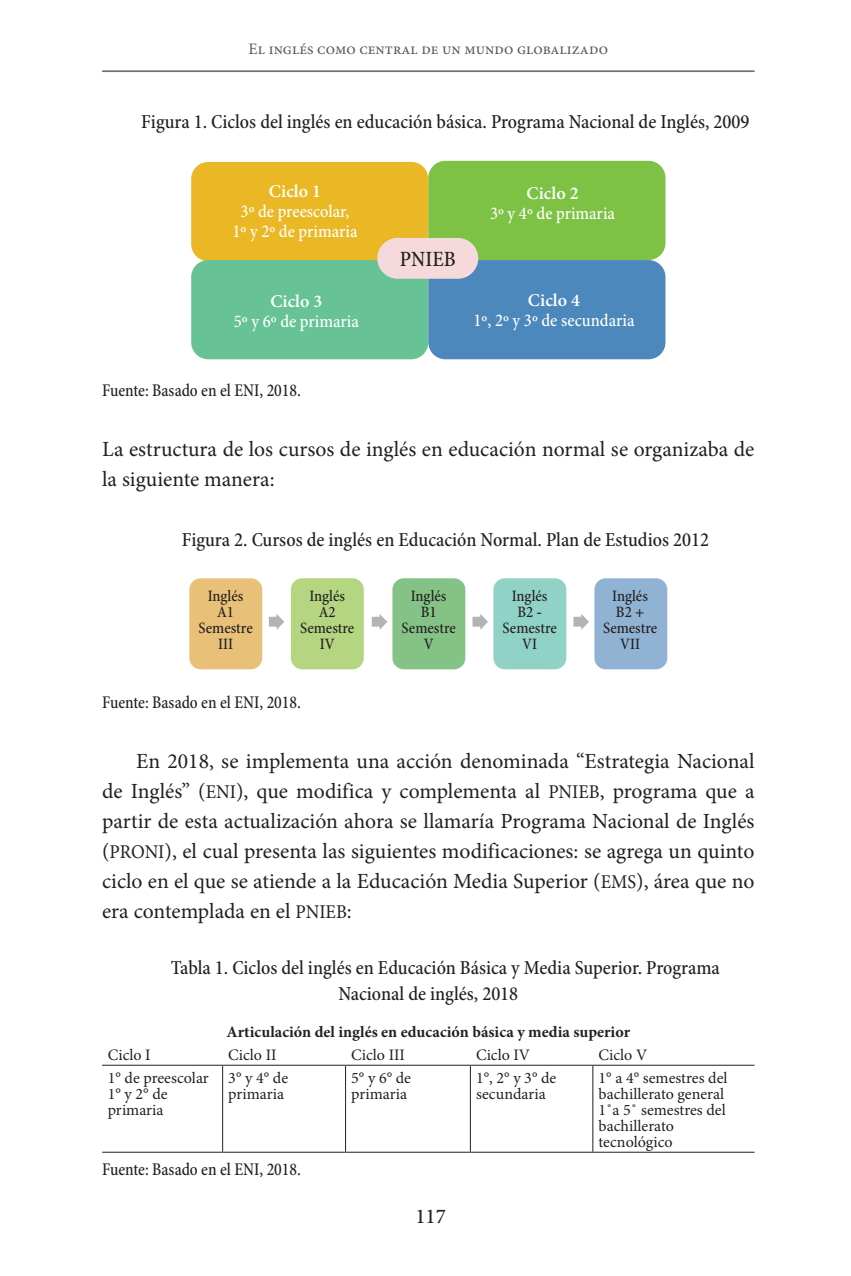
<style>
.page{position:relative;width:851px;height:1276px;background:#fff}
.page>*{position:absolute;margin:0;border:0;box-sizing:border-box;transform-origin:0 0}
.t1{font:500 condensed 22px "Minion Pro";color:#231f20}
.t2{font:21.6px/30px "Minion Pro";color:#231f20}
.t3{font:500 21px "Minion Pro";color:#231f20}
.Material-Título{font:500 condensed 20px/26px "Minion Pro";color:#231f20}
.t4{font:500 condensed 18px "Minion Pro";color:#fff}
.t5{font:500 condensed 18px "Minion Pro";color:#231f20;scale:.94 1}
.t6{font:600 18px "Minion Pro";letter-spacing:.005em;color:#fff}
.t7{font:16px/16px "Minion Pro";color:#231f20}
.t8{font:500 condensed 16px "Minion Pro";color:#231f20}
.t9{font:700 16px "Minion Pro";color:#231f20}
.t10{font:16px "Minion Pro";color:#57585a}
.s1{font-weight:700;font-stretch:normal}
.s2{font-weight:600;font-stretch:normal}
.s3{font-size:19.4px}
</style>
<div class="page">
<hr style="left:102px;top:71px;width:652px;height:1px;background:#6c6d70">
<div style="left:191px;top:162px;width:237px;height:99px;background:#ebb825;border-radius:17px"></div>
<div style="left:191px;top:260px;width:237px;height:99px;background:#67c395;border-radius:17px"></div>
<div style="left:428px;top:161px;width:237px;height:99px;background:#7dc245;border-radius:17px"></div>
<div style="left:428px;top:260px;width:237px;height:99px;background:#4c88bc;border-radius:17px"></div>
<div style="left:377px;top:238px;width:101px;height:41px;background:#f6d9db;border-radius:20px"></div>
<div style="left:189px;top:578px;width:73px;height:91px;background:#e8c077;border-radius:11px"></div>
<div style="left:291px;top:578px;width:73px;height:91px;background:#b4d681;border-radius:11px"></div>
<div style="left:392px;top:578px;width:73px;height:91px;background:#85c285;border-radius:11px"></div>
<div style="left:493px;top:578px;width:73px;height:91px;background:#91d2c7;border-radius:11px"></div>
<div style="left:594px;top:578px;width:73px;height:91px;background:#90b3d3;border-radius:11px"></div>
<svg style="left:371px;top:614px;width:16px;height:16px"></svg>
<svg style="left:269px;top:614px;width:15px;height:16px"></svg>
<svg style="left:472px;top:614px;width:16px;height:16px"></svg>
<svg style="left:573px;top:614px;width:16px;height:16px"></svg>
<hr style="left:102px;top:1064px;width:120px;height:1px;background:#231f20">
<hr style="left:222px;top:1064px;width:123px;height:1px;background:#231f20">
<hr style="left:345px;top:1064px;width:125px;height:1px;background:#231f20">
<hr style="left:470px;top:1064px;width:122px;height:1px;background:#231f20">
<hr style="left:592px;top:1064px;width:162px;height:1px;background:#231f20">
<hr style="left:102px;top:1151px;width:120px;height:1px;background:#231f20">
<hr style="left:222px;top:1151px;width:123px;height:1px;background:#231f20">
<hr style="left:345px;top:1151px;width:125px;height:1px;background:#231f20">
<hr style="left:470px;top:1151px;width:122px;height:1px;background:#231f20">
<hr style="left:592px;top:1151px;width:162px;height:1px;background:#231f20">
<hr style="left:222px;top:1065px;width:1px;height:86px;background:#231f20">
<hr style="left:345px;top:1065px;width:1px;height:86px;background:#231f20">
<hr style="left:470px;top:1065px;width:1px;height:86px;background:#231f20">
<hr style="left:592px;top:1065px;width:1px;height:86px;background:#231f20">
<p class="t10" style="left:248px;top:38px;width:361px">El inglés como central de un mundo globalizado</p>
<p class="Material-Título" style="left:141px;top:109px;width:609px">Figura 1. Ciclos del inglés en educación básica. Programa Nacional de Inglés, 2009</p>
<p class="t6" style="left:269px;top:179px;width:54px">Ciclo 1</p>
<p class="t4" style="left:240px;top:201px;width:110px">3º de preescolar,</p>
<p class="t4" style="left:232px;top:221px;width:126px">1º y 2º de primaria</p>
<p class="t6" style="left:270px;top:288px;width:54px">Ciclo 3</p>
<p class="t4" style="left:234px;top:310px;width:126px">5º y 6º de primaria</p>
<p class="t5" style="left:102px;top:380px;width:213px">Fuente: Basado en el ENI, 2018.</p>
<p class="t1" style="left:400px;top:246px;width:57px">PNIEB</p>
<p class="t6" style="left:526px;top:180px;width:54px">Ciclo 2</p>
<p class="t4" style="left:490px;top:202px;width:126px">3º y 4º de primaria</p>
<p class="t6" style="left:528px;top:288px;width:54px">Ciclo 4</p>
<p class="t4" style="left:473px;top:309px;width:163px">1º, 2º y 3º de secundaria</p>
<p class="t2" style="left:102px;top:434px;width:653px">La estructura de los cursos de inglés en educación normal se organizaba de la siguiente manera:</p>
<p class="Material-Título" style="left:182px;top:528px;width:528px">Figura 2. Cursos de inglés en Educación Normal. Plan de Estudios 2012</p>
<p class="t8" style="left:208px;top:586px;width:37px">Inglés</p>
<p class="t8" style="left:217px;top:602px;width:18px">A1</p>
<p class="t8" style="left:198px;top:618px;width:56px">Semestre</p>
<p class="t8" style="left:218px;top:634px;width:17px">III</p>
<p class="t8" style="left:309px;top:586px;width:37px">Inglés</p>
<p class="t8" style="left:318px;top:602px;width:18px">A2</p>
<p class="t8" style="left:300px;top:618px;width:56px">Semestre</p>
<p class="t8" style="left:319px;top:634px;width:16px">IV</p>
<p class="t8" style="left:411px;top:586px;width:37px">Inglés</p>
<p class="t8" style="left:421px;top:602px;width:17px">B1</p>
<p class="t8" style="left:401px;top:618px;width:56px">Semestre</p>
<p class="t8" style="left:423px;top:634px;width:11px">V</p>
<p class="t8" style="left:512px;top:586px;width:37px">Inglés</p>
<p class="t8" style="left:517px;top:602px;width:26px">B2 <span class="s1">-</span></p>
<p class="t8" style="left:502px;top:618px;width:56px">Semestre</p>
<p class="t8" style="left:522px;top:634px;width:16px">VI</p>
<p class="t8" style="left:612px;top:586px;width:37px">Inglés</p>
<p class="t8" style="left:616px;top:602px;width:30px">B2 <span class="s2">+</span></p>
<p class="t8" style="left:603px;top:618px;width:56px">Semestre</p>
<p class="t8" style="left:620px;top:634px;width:22px">VII</p>
<p class="t5" style="left:102px;top:691px;width:213px">Fuente: Basado en el ENI, 2018.</p>
<p class="t2" style="left:102px;top:746px;width:653px;text-align:justify;text-indent:34px">En 2018, se implementa una acción denominada “Estrategia Nacional de Inglés” (<span class="s3">ENI</span>), que modifica y complementa al <span class="s3">PNIEB</span>, programa que a partir de esta actualización ahora se llamaría Programa Nacional de Inglés (<span class="s3">PRONI</span>), el cual presenta las siguientes modificaciones: se agrega un quinto ciclo en el que se atiende a la Educación Media Superior (<span class="s3">EMS</span>), área que no era contemplada en el <span class="s3">PNIEB</span>:</p>
<p class="Material-Título" style="left:338px;top:955px;width:383px;text-indent:-168px">Tabla 1. Ciclos del inglés en Educación Básica y Media Superior. Programa<br>Nacional de inglés, 2018</p>
<p class="t9" style="left:226px;top:1020px;width:405px">Articulación del inglés en educación básica y media superior</p>
<p class="t7" style="left:108px;top:1046px;width:44px">Ciclo I</p>
<p class="t7" style="left:228px;top:1046px;width:50px">Ciclo II</p>
<p class="t7" style="left:351px;top:1046px;width:55px">Ciclo III</p>
<p class="t7" style="left:476px;top:1046px;width:56px">Ciclo IV</p>
<p class="t7" style="left:598px;top:1046px;width:50px">Ciclo V</p>
<p class="t7" style="left:108px;top:1069px;width:103px">1° de preescolar</p>
<p class="t7" style="left:108px;top:1085px;width:61px">1° y 2° de primaria</p>
<p class="t7" style="left:228px;top:1069px;width:61px">3° y 4° de primaria</p>
<p class="t7" style="left:351px;top:1069px;width:61px">5° y 6° de primaria</p>
<p class="t7" style="left:476px;top:1069px;width:82px">1°, 2° y 3° de secundaria</p>
<p class="t7" style="left:598px;top:1069px;width:130px">1° a 4° semestres del bachillerato general</p>
<p class="t7" style="left:598px;top:1101px;width:129px">1˚a 5˚ semestres del</p>
<p class="t7" style="left:598px;top:1117px;width:77px">bachillerato tecnológico</p>
<p class="t5" style="left:102px;top:1158px;width:213px">Fuente: Basado en el ENI, 2018.</p>
<p class="t3" style="left:415px;top:1202px;width:32px">117</p>
</div>
